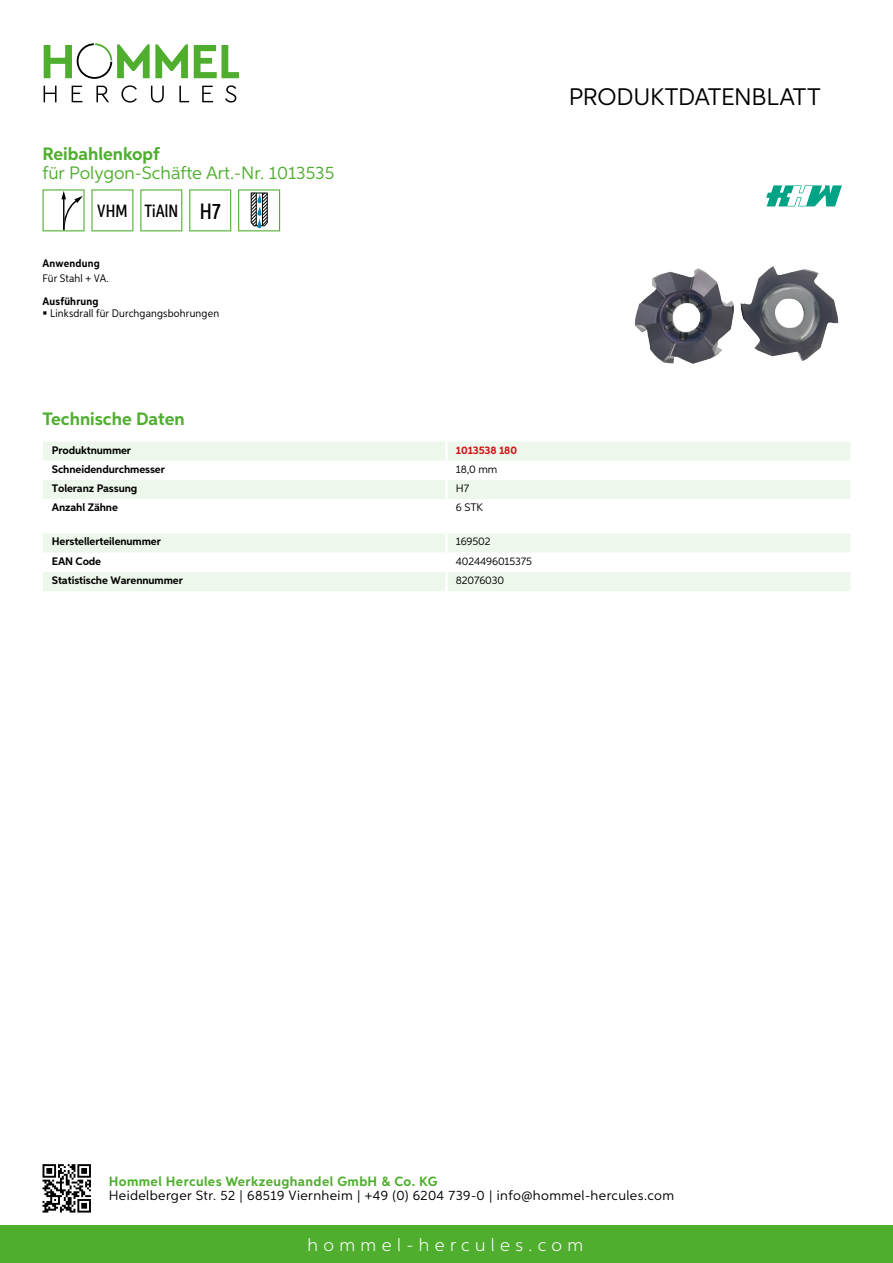
<style>
.page{position:relative;width:893px;height:1263px;background:#fff}
.page>*{position:absolute;margin:0;border:0;box-sizing:border-box;transform-origin:0 0}
.t1{font:24px "Aspira";letter-spacing:-.01em;color:#000}
.t2{font:18px "Aspira";color:#50ae2f}
.t3{font:700 18px "Aspira";color:#50ae2f}
.t4{font:300 18px "Aspira";letter-spacing:.3em;color:#fff}
.t5{font:500 17.85px "Aspira XX Nar";color:#000}
.t6{font:13.5px "Aspira";letter-spacing:.03em;color:#000}
.t7{font:700 13.5px "Aspira";letter-spacing:.03em;color:#50ae2f}
.t8{font:700 10.95px "Aspira";letter-spacing:-.01em;color:#000}
.t9{font:10.95px "Aspira Nar";letter-spacing:.015em;color:#000}
.t10{font:10.95px "Aspira";letter-spacing:-.01em;color:#000}
.t11{font:700 10.95px "Aspira Nar";letter-spacing:.02em;color:#000}
.t12{font:700 10.95px "Aspira";letter-spacing:-.01em;color:#cd1013}
.s1{font-size:22.2px}
</style>
<div class="page">
<div style="left:0;top:1226px;width:893px;height:37px;background:#50ae2f"></div>
<svg style="left:43px;top:1164px;width:48px;height:48px"></svg>
<svg style="left:194px;top:45px;width:45px;height:33px"></svg>
<svg style="left:44px;top:43px;width:144px;height:36px"></svg>
<svg style="left:44px;top:86px;width:13px;height:16px"></svg>
<svg style="left:72px;top:86px;width:10px;height:16px"></svg>
<svg style="left:96px;top:86px;width:13px;height:16px"></svg>
<svg style="left:121px;top:85px;width:16px;height:18px"></svg>
<svg style="left:151px;top:86px;width:13px;height:17px"></svg>
<svg style="left:179px;top:86px;width:10px;height:16px"></svg>
<svg style="left:202px;top:86px;width:11px;height:16px"></svg>
<svg style="left:225px;top:85px;width:11px;height:18px"></svg>
<div style="left:43px;top:442px;width:807px;height:19px;background:#eef7eb"></div>
<div style="left:43px;top:480px;width:807px;height:19px;background:#eef7eb"></div>
<hr style="left:445px;top:442px;width:3px;height:19px;background:#fff">
<hr style="left:445px;top:480px;width:3px;height:19px;background:#fff">
<svg style="left:43px;top:534px;width:807px;height:57px"></svg>
<hr style="left:445px;top:572px;width:3px;height:19px;background:#fff">
<svg style="left:43px;top:189px;width:42px;height:42px"></svg>
<svg style="left:91px;top:189px;width:42px;height:42px"></svg>
<svg style="left:140px;top:189px;width:42px;height:42px"></svg>
<svg style="left:189px;top:189px;width:42px;height:42px"></svg>
<svg style="left:238px;top:189px;width:42px;height:42px"></svg>
<img style="left:635px;top:266px;width:203px;height:98px">
<svg style="left:766px;top:185px;width:76px;height:21px"></svg>
<h2 class="t3" style="left:43px;top:142px;width:119px">Reibahlenkopf</h2>
<h2 class="t2" style="left:43px;top:162px;width:293px">für Polygon-Schäfte Art.-N r. 1013535</h2>
<h3 class="t5" style="left:97px;top:200px;width:125px">VHM TiAlN <span class="s1">H7</span></h3>
<p class="t11" style="left:43px;top:257px;width:59px">Anwendung</p>
<p class="t9" style="left:43px;top:272px;width:68px">Für Stahl + VA.</p>
<p class="t11" style="left:43px;top:294px;width:58px">Ausführung</p>
<p class="t9" style="left:50px;top:307px;width:171px">Linksdrall für Durchgangsbohrungen</p>
<h2 class="t3" style="left:43px;top:407px;width:144px">Technische Daten</h2>
<p class="t8" style="left:52px;top:443px;width:81px">Produktnummer</p>
<p class="t12" style="left:456px;top:443px;width:63px">1013538 180</p>
<p class="t8" style="left:52px;top:462px;width:115px">Schneidendurchmesser</p>
<p class="t10" style="left:456px;top:462px;width:43px">18,0 mm</p>
<p class="t8" style="left:52px;top:481px;width:87px">Toleranz Passung</p>
<p class="t10" style="left:456px;top:481px;width:15px">H7</p>
<p class="t8" style="left:52px;top:500px;width:68px">Anzahl Zähne</p>
<p class="t10" style="left:456px;top:500px;width:22px">6 STK</p>
<p class="t8" style="left:52px;top:535px;width:111px">Herstellerteilenummer</p>
<p class="t10" style="left:456px;top:535px;width:36px">169502</p>
<p class="t8" style="left:52px;top:554px;width:51px">EAN Code</p>
<p class="t10" style="left:456px;top:554px;width:78px">4024496015375</p>
<p class="t8" style="left:52px;top:573px;width:132px">Statistische Warennummer</p>
<p class="t10" style="left:456px;top:573px;width:50px">82076030</p>
<h1 class="t1" style="left:569px;top:82px;width:253px">Produktdatenblatt</h1>
<p class="t7" style="left:109px;top:1172px;width:330px">Hommel Hercules Werkzeughandel GmbH &amp; Co. KG</p>
<p class="t6" style="left:109px;top:1187px;width:567px">Heidelberger Str. 52 | 68519 Viernheim | +49 (0) 6204 739-0 | info@hommel-hercules.com</p>
<h2 class="t4" style="left:307px;top:1234px;width:277px">hommel-hercules.com</h2>
</div>
